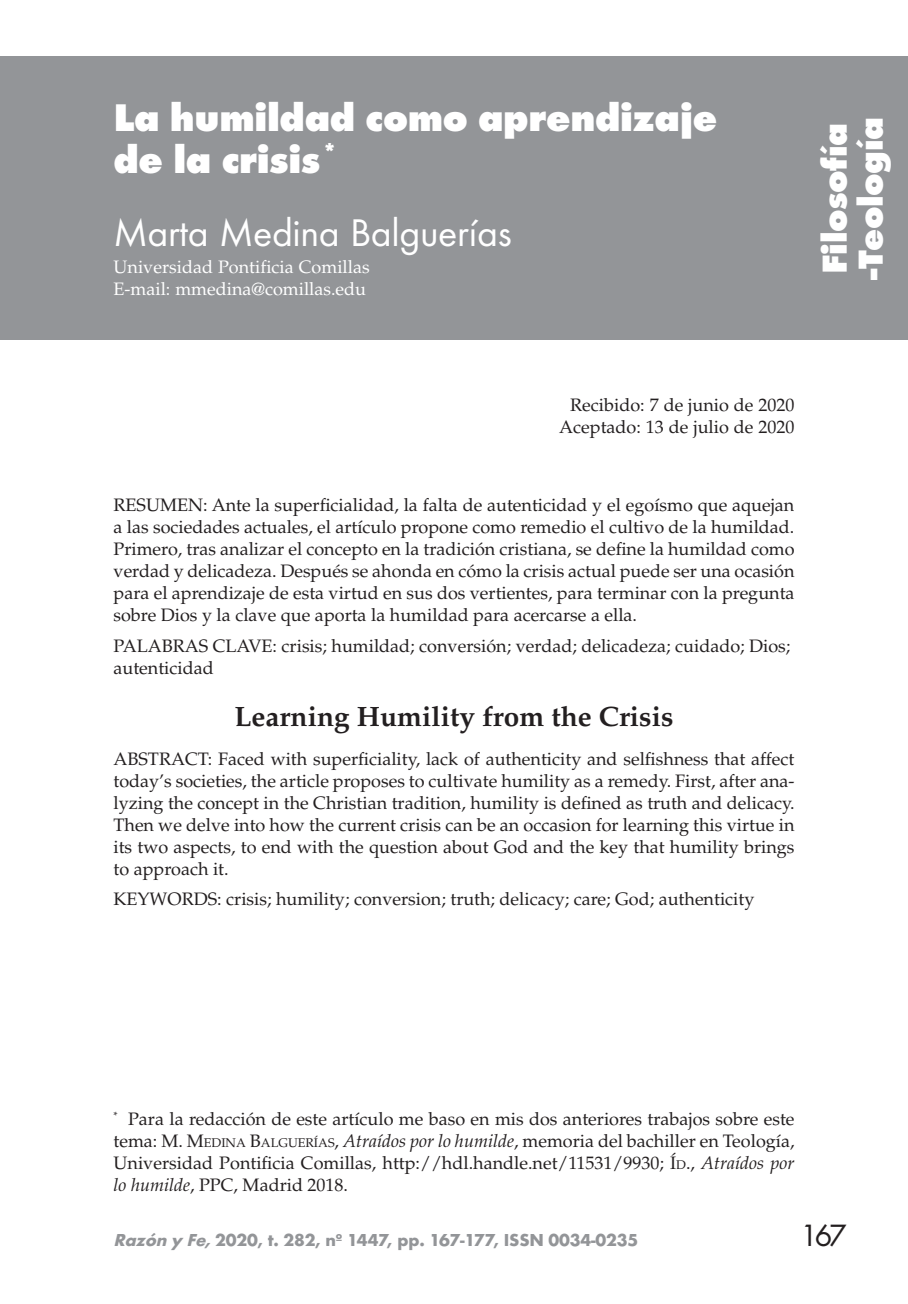
<style>
.page{position:relative;width:908px;height:1304px;background:#fff}
.page>*{position:absolute;margin:0;border:0;box-sizing:border-box;transform-origin:0 0}
.t1{font:800 40px/42px "Futura T";letter-spacing:-.01em;color:#fff}
.t2{font:40px "Futura T";letter-spacing:-.01em;color:#fff}
.t3{font:800 36px/36px "Futura T";letter-spacing:-.01em;color:#fff}
.t4{font:32px "Futura T";color:#231f20}
.t5{font:700 28px "Palatino";color:#231f20}
.t6{font:18px/22px "Palatino";color:#231f20;text-align:justify}
.t7{font:18px/22px "Palatino";color:#fff}
.t8{font:700 18px "Futura T";letter-spacing:-.01em;color:#939598}
.s1{font-style:inherit}
.s2{font-size:12.6px}
.s3{font-style:italic}
</style>
<div class="page">
<div style="left:0;top:57px;width:907px;height:283px;background:#939598"></div>
<h1 class="t1" style="left:113px;top:97px;width:605px">La humildad como aprendizaje de la crisis<sup>*</sup></h1>
<h1 class="t2" style="left:113px;top:209px;width:399px">Marta Medina Balguerías</h1>
<p class="t7" style="left:113px;top:257px;width:257px">Universidad Pontificia Comillas<br>E-mail: mmedina@comillas.edu</p>
<h2 class="t3" style="left:816px;top:280px;width:165px;rotate:-90deg">Filosofía -Teología</h2>
<p class="t6" style="left:559px;top:394px;width:236px;text-align:right">Recibido: 7 de junio de 2020<br>Aceptado: 13 de julio de 2020</p>
<p class="t6" style="left:113px;top:495px;width:682px">RESUMEN: Ante la superficialidad, la falta de autenticidad y el egoísmo que aquejan a las sociedades actuales, el artículo propone como remedio el cultivo de la humildad.<br>Primero, tras analizar el concepto en la tradición cristiana, se define la humildad como verdad y delicadeza. Después se ahonda en cómo la crisis actual puede ser una ocasión para el aprendizaje de esta virtud en sus dos vertientes, para terminar con la pregunta sobre Dios y la clave que aporta la humildad para acercarse a ella.</p>
<p class="t6" style="left:113px;top:635px;width:678px">PALABRAS CLAVE: crisis; humildad; conversión; verdad; delicadeza; cuidado; Dios; autenticidad</p>
<h3 class="t5" style="left:234px;top:700px;width:440px">Learning Humility from the Crisis</h3>
<p class="t6" style="left:113px;top:748px;width:682px">ABSTRACT: Faced with superficiality, lack of authenticity and selfishness that affect today’s societies, the article proposes to cultivate humility as a remedy. First, after ana&shy;lyzing the concept in the Christian tradition, humility is defined as truth and delicacy.<br>Then we delve into how the current crisis can be an occasion for learning this virtue in its two aspects, to end with the question about God and the key that humility brings to approach it.</p>
<p class="t6" style="left:113px;top:888px;width:642px">KEYWORDS: crisis; humility; conversion; truth; delicacy; care; God; authenticity</p>
<p class="t6" style="left:113px;top:1108px;width:682px"><sup>*</sup> Para la redacción de este artículo me baso en mis dos anteriores trabajos sobre este tema: M<span class="s1">. M</span><span class="s2">EDINA</span> <span class="s1">B</span><span class="s2">ALGUERÍAS</span>, <span class="s3">Atraídos por lo humilde</span>, memoria del bachiller en Teología, Universidad Pontificia Comillas, http://hdl.handle.net/11531/9930; <span class="s1">Í</span><span class="s2">D</span>., <span class="s3">Atraídos por lo humilde</span>, PPC, Madrid 2018.</p>
<p class="t8" style="left:113px;top:1230px;width:526px"><span class="s3">Razón y Fe,</span>2020, t. 282, nº 1447, pp. 167-177, ISSN 0034-0235</p>
<h3 class="t4" style="left:799px;top:1217px;width:48px">167</h3>
</div>
